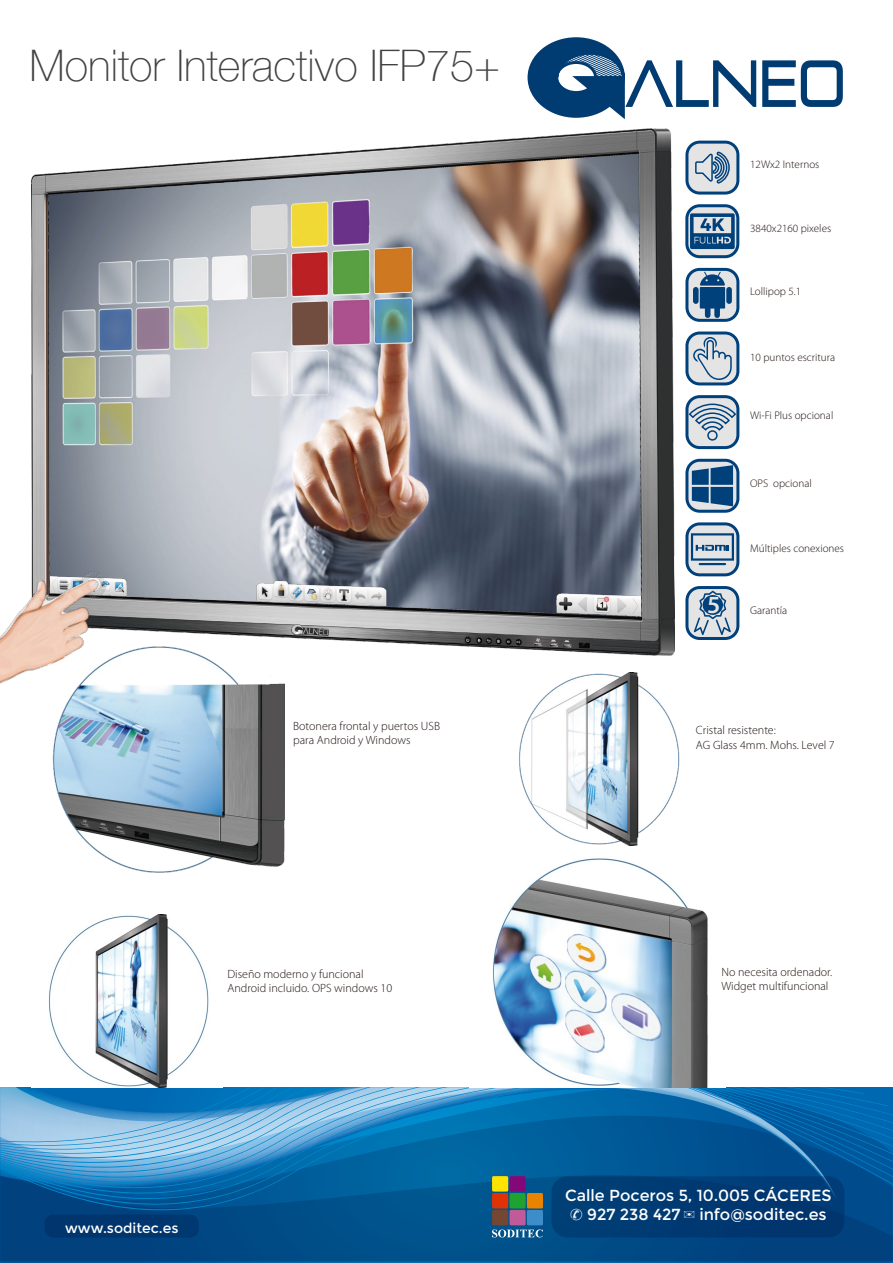
<style>
.page{position:relative;width:893px;height:1263px;background:#fff}
.page>*{position:absolute;margin:0;border:0;box-sizing:border-box;transform-origin:0 0}
.t1{font:100 43.5px "Helvetica Neue";color:#434141}
.t2{font:600 24.75px "Myriad Pro";color:#e5e4e4}
.t3{font:16.05px/18.3px "Montserrat";color:#fff;text-align:center}
.t4{font:13.95px "Montserrat";color:#fff}
.t5{font:300 12px/14.4px "Myriad Pro";color:#1f1410}
.t6{font:300 11.1px "Myriad Pro";color:#1f1410}
</style>
<div class="page">
<svg style="left:0;top:1191px;width:893px;height:72px;background:#004985"></svg>
<svg style="left:819px;top:1087px;width:74px;height:104px;background:#005ea4"></svg>
<svg style="left:0;top:1087px;width:819px;height:150px;background:#2378b0"></svg>
<div style="left:552px;top:1176px;width:292px;height:61px;background:#003b73;border-radius:16px"></div>
<div style="left:45px;top:1214px;width:154px;height:23px;background:#00356e;border-radius:9px"></div>
<img style="left:31px;top:137px;width:643px;height:519px">
<img style="left:49px;top:153px;width:592px;height:463px">
<img style="left:291px;top:625px;width:37px;height:10px">
<img style="left:127px;top:576px;width:513px;height:40px">
<svg style="left:491px;top:1176px;width:52px;height:62px;background:#6b6c67"></svg>
<svg style="left:687px;top:524px;width:51px;height:51px"></svg>
<div style="left:685px;top:522px;width:54px;height:54px;border:3px solid #00417c;border-radius:13px"></div>
<div style="left:687px;top:587px;width:51px;height:51px;background:#e5e4e4;border-radius:13px"></div>
<div style="left:685px;top:586px;width:54px;height:54px;border:3px solid #00417c;border-radius:13px"></div>
<svg style="left:694px;top:591px;width:37px;height:44px"></svg>
<div style="left:703px;top:595px;width:20px;height:20px;background:#00417c;border-radius:50%"></div>
<svg style="left:526px;top:37px;width:317px;height:528px"></svg>
<img style="left:492px;top:858px;width:216px;height:229px">
<img style="left:49px;top:914px;width:160px;height:173px">
<img style="left:519px;top:673px;width:161px;height:173px">
<img style="left:52px;top:644px;width:233px;height:229px">
<img style="left:0;top:556px;width:127px;height:133px">
<h1 class="t1" style="left:29px;top:32px;width:472px">Monitor Interactivo IFP75+</h1>
<p class="t5" style="left:293px;top:719px;width:148px">Botonera frontal y puertos USB para Android y Windows</p>
<p class="t6" style="left:750px;top:158px;width:71px">12Wx2 Internos</p>
<p class="t6" style="left:750px;top:222px;width:83px">3840x2160 pixeles</p>
<p class="t6" style="left:750px;top:285px;width:53px">Lollipop 5.1</p>
<p class="t6" style="left:750px;top:351px;width:86px">10 puntos escritura</p>
<p class="t6" style="left:750px;top:409px;width:85px">Wi-Fi Plus opcional</p>
<p class="t6" style="left:750px;top:477px;width:63px">OPS opcional</p>
<p class="t6" style="left:750px;top:542px;width:95px">Múltiples conexiones</p>
<h2 class="t2" style="left:707px;top:589px;width:15px">5</h2>
<p class="t6" style="left:750px;top:605px;width:39px">Garantía</p>
<p class="t5" style="left:696px;top:723px;width:140px">Cristal resistente:<br>AG Glass 4mm. Mohs. Level 7</p>
<p class="t5" style="left:227px;top:967px;width:166px">Diseño moderno y funcional<br>Android incluido. OPS windows 10</p>
<p class="t5" style="left:721px;top:965px;width:112px">No necesita ordenador.<br>Widget multifuncional</p>
<p class="t4" style="left:65px;top:1220px;width:115px">www.soditec.es</p>
<h3 class="t3" style="left:565px;top:1187px;width:268px">Calle Poceros 5, 10.005 CÁCERES ✆ 927 238 427 ✉ info@soditec.es</h3>
</div>
